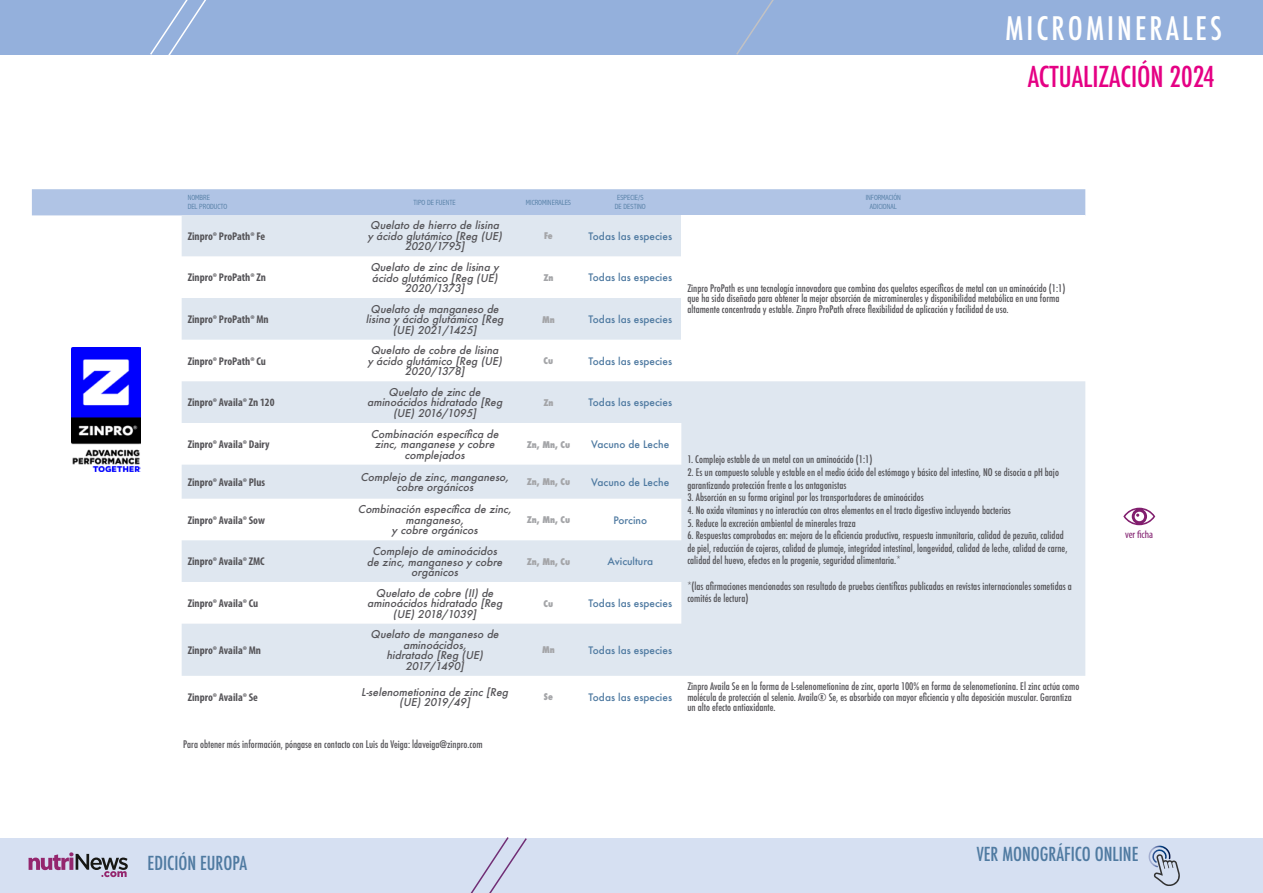
<style>
.page{position:relative;width:1263px;height:893px;background:#fff}
.page>*{position:absolute;margin:0;border:0;box-sizing:border-box;transform-origin:0 0}
.t1{font:500 condensed 31.5px "Futura";letter-spacing:.1em;color:#fff}
.t2{font:500 condensed 28.05px "Futura";color:#e50084}
.t3{font:500 condensed 18.75px "Futura";color:#4f7aa1}
.t4{font:700 condensed 11.25px "Myriad Pro";color:#555458}
.t5{font:condensed 10.8px "Myriad Pro";color:#811e6e}
.t6{font:italic 500 10.5px/10.5px "Futura";color:#555458;text-align:center}
.t7{font:500 condensed 10.2px/10.5px "Futura";color:#555458}
.t8{font:500 10.05px "Futura";color:#4f7aa1}
.t9{font:800 condensed 9px "Futura";color:#a4a5a8}
.t10{font:300 condensed 7.5px/9px "Abadi";color:#4f7aa1;text-align:center}
</style>
<div class="page">
<div style="left:32px;top:189px;width:1053px;height:26px;background:#b0c4e5"></div>
<svg style="left:182px;top:215px;width:903px;height:461px;fill:#dfe7f0"></svg>
<div style="left:681px;top:215px;width:404px;height:166px;background:#fff"></div>
<img style="left:71px;top:348px;width:70px;height:124px">
<div style="left:0;top:838px;width:1263px;height:55px;background:#d6e0f2"></div>
<svg style="left:470px;top:837px;width:57px;height:56px"></svg>
<div style="left:0;top:0;width:1263px;height:55px;background:#94b0dc"></div>
<svg style="left:736px;top:0;width:38px;height:55px"></svg>
<svg style="left:150px;top:0;width:56px;height:55px"></svg>
<svg style="left:1148px;top:845px;width:32px;height:41px"></svg>
<svg style="left:28px;top:852px;width:100px;height:25px"></svg>
<svg style="left:1123px;top:508px;width:32px;height:17px"></svg>
<h1 class="t1" style="left:1005px;top:9px;width:218px">MICROMINERALES</h1>
<h2 class="t2" style="left:1028px;top:59px;width:189px">ACTUALIZACIÓN 2024</h2>
<p class="t10" style="left:188px;top:193px;width:41px;text-align:left">NOMBRE<br>DEL PRODUCTO</p>
<p class="t10" style="left:414px;top:198px;width:44px">TIPO DE FUENTE</p>
<p class="t10" style="left:526px;top:198px;width:47px">MICROMINERALES</p>
<p class="t10" style="left:615px;top:193px;width:32px">ESPECIE/S<br>DE DESTINO</p>
<p class="t10" style="left:866px;top:193px;width:37px">INFORMACIÓN<br>ADICIONAL</p>
<p class="t4" style="left:188px;top:229px;width:79px">Zinpro® ProPath® Fe</p>
<p class="t6" style="left:367px;top:220px;width:139px">Quelato de hierro de lisina y ácido glutámico [Reg (UE)<br>2020/ 1795]</p>
<p class="t9" style="left:544px;top:230px;width:10px">Fe</p>
<p class="t8" style="left:588px;top:229px;width:85px">Todas las especies</p>
<p class="t7" style="left:687px;top:283px;width:380px">Zinpro ProPath es una tecnología innovadora que combina dos quelatos específicos de metal con un aminoácido (1:1) que ha sido diseñado para obtener la mejor absorción de microminerales y disponibilidad metabólica en una forma altamente concentrada y estable. Zinpro ProPath ofrece flexibilidad de aplicación y facilidad de uso.</p>
<p class="t4" style="left:188px;top:271px;width:80px">Zinpro® ProPath® Zn</p>
<p class="t6" style="left:370px;top:262px;width:132px">Quelato de zinc de lisina y ácido glutámico [Reg (UE)<br>2020/1373]</p>
<p class="t9" style="left:543px;top:271px;width:12px">Zn</p>
<p class="t8" style="left:588px;top:271px;width:85px">Todas las especies</p>
<p class="t4" style="left:188px;top:312px;width:83px">Zinpro® ProPath® Mn</p>
<p class="t6" style="left:366px;top:303px;width:141px">Quelato de manganeso de lisina y ácido glutámico [Reg (UE) 2021/1425]</p>
<p class="t9" style="left:542px;top:313px;width:14px">Mn</p>
<p class="t8" style="left:588px;top:312px;width:85px">Todas las especies</p>
<p class="t4" style="left:188px;top:354px;width:80px">Zinpro® ProPath® Cu</p>
<p class="t6" style="left:367px;top:345px;width:139px">Quelato de cobre de lisina y ácido glutámico [Reg (UE)<br>2020/ 1378]</p>
<p class="t9" style="left:544px;top:355px;width:11px">Cu</p>
<p class="t8" style="left:588px;top:354px;width:85px">Todas las especies</p>
<p class="t4" style="left:188px;top:396px;width:88px">Zinpro® Availa® Zn 120</p>
<p class="t6" style="left:367px;top:387px;width:139px">Quelato de zinc de aminoácidos hidratado [Reg (UE) 2016/1095]</p>
<p class="t9" style="left:543px;top:396px;width:12px">Zn</p>
<p class="t8" style="left:588px;top:396px;width:85px">Todas las especies</p>
<p class="t4" style="left:188px;top:437px;width:83px">Zinpro® Availa® Dairy</p>
<p class="t6" style="left:371px;top:428px;width:132px">Combinación específica de zinc, manganese y cobre complejados</p>
<p class="t9" style="left:527px;top:438px;width:45px">Zn, Mn, Cu</p>
<p class="t8" style="left:591px;top:437px;width:79px">Vacuno de Leche</p>
<p class="t4" style="left:188px;top:475px;width:79px">Zinpro® Availa® Plus</p>
<p class="t6" style="left:361px;top:471px;width:152px">Complejo de zinc, manganeso, cobre orgánicos</p>
<p class="t9" style="left:527px;top:476px;width:45px">Zn, Mn, Cu</p>
<p class="t8" style="left:591px;top:475px;width:79px">Vacuno de Leche</p>
<p class="t4" style="left:188px;top:513px;width:79px">Zinpro® Availa® Sow</p>
<p class="t6" style="left:358px;top:504px;width:157px">Combinación específica de zinc, manganeso,<br>y cobre orgánicos</p>
<p class="t9" style="left:527px;top:514px;width:45px">Zn, Mn, Cu</p>
<p class="t8" style="left:613px;top:513px;width:35px">Porcino</p>
<p class="t4" style="left:188px;top:555px;width:79px">Zinpro® Availa® ZMC</p>
<p class="t6" style="left:367px;top:546px;width:139px">Complejo de aminoácidos de zinc, manganeso y cobre orgánicos</p>
<p class="t9" style="left:527px;top:555px;width:45px">Zn, Mn, Cu</p>
<p class="t8" style="left:608px;top:555px;width:47px">Avicultura</p>
<p class="t4" style="left:188px;top:596px;width:72px">Zinpro® Availa® Cu</p>
<p class="t6" style="left:367px;top:587px;width:139px">Quelato de cobre (II) de aminoácidos hidratado [Reg (UE) 2018/1039]</p>
<p class="t9" style="left:544px;top:597px;width:11px">Cu</p>
<p class="t8" style="left:588px;top:596px;width:85px">Todas las especies</p>
<p class="t4" style="left:188px;top:643px;width:75px">Zinpro® Availa® Mn</p>
<p class="t6" style="left:371px;top:629px;width:132px">Quelato de manganeso de aminoácidos,<br>hidratado [Reg (UE)<br>2017/1490]</p>
<p class="t9" style="left:542px;top:644px;width:14px">Mn</p>
<p class="t8" style="left:588px;top:643px;width:85px">Todas las especies</p>
<p class="t7" style="left:687px;top:454px;width:186px">1. Complejo estable de un metal con un aminoácido (1:1)</p>
<p class="t7" style="left:687px;top:466px;width:373px;line-height:12.6px">2. Es un compuesto soluble y estable en el medio ácido del estómago y básico del intestino, NO se disocia a pH bajo garantizando protección frente a los antagonistas</p>
<p class="t7" style="left:687px;top:492px;width:238px">3. Absorción en su forma original por los transportadores de aminoácidos</p>
<p class="t7" style="left:687px;top:505px;width:325px">4. No oxida vitaminas y no interactúa con otros elementos en el tracto digestivo incluyendo bacterias</p>
<p class="t7" style="left:687px;top:517px;width:170px">5. Reduce la excreción ambiental de minerales traza</p>
<p class="t7" style="left:687px;top:529px;width:382px;line-height:12.6px">6. Respuestas comprobadas en: mejora de la eficiencia productiva, respuesta inmunitaria, calidad de pezuña, calidad de piel, reducción de cojeras, calidad de plumaje, integridad intestinal, longevidad, calidad de leche, calidad de carne, calidad del huevo, efectos en la progenie, seguridad alimentaria.*</p>
<p class="t7" style="left:687px;top:580px;width:386px;line-height:12.6px">*(las afirmaciones mencionadas son resultado de pruebas científicas publicadas en revistas internacionales sometidas a comités de lectura)</p>
<p class="t4" style="left:188px;top:690px;width:72px">Zinpro® Availa® Se</p>
<p class="t6" style="left:361px;top:686px;width:151px">L-selenometionina de zinc [Reg (UE) 2019/49]</p>
<p class="t9" style="left:544px;top:691px;width:11px">Se</p>
<p class="t8" style="left:588px;top:690px;width:85px">Todas las especies</p>
<p class="t7" style="left:687px;top:681px;width:393px">Zinpro Availa Se en la forma de L-selenometionina de zinc, aporta 100% en forma de selenometionina. El zinc actúa como molécula de protección al selenio. Availa® Se, es absorbido con mayor eficiencia y alta deposición muscular. Garantiza un alto efecto antioxidante.</p>
<p class="t7" style="left:183px;top:738px;width:301px">Para obtener más información, póngase en contacto con Luis da Veiga: ldaveiga@zinpro.com</p>
<p class="t5" style="left:1125px;top:527px;width:30px">ver ficha</p>
<h3 class="t3" style="left:148px;top:851px;width:101px">EDICIÓN EUROPA</h3>
<h3 class="t3" style="left:977px;top:842px;width:163px">VER MONOGRÁFICO ONLINE</h3>
</div>
